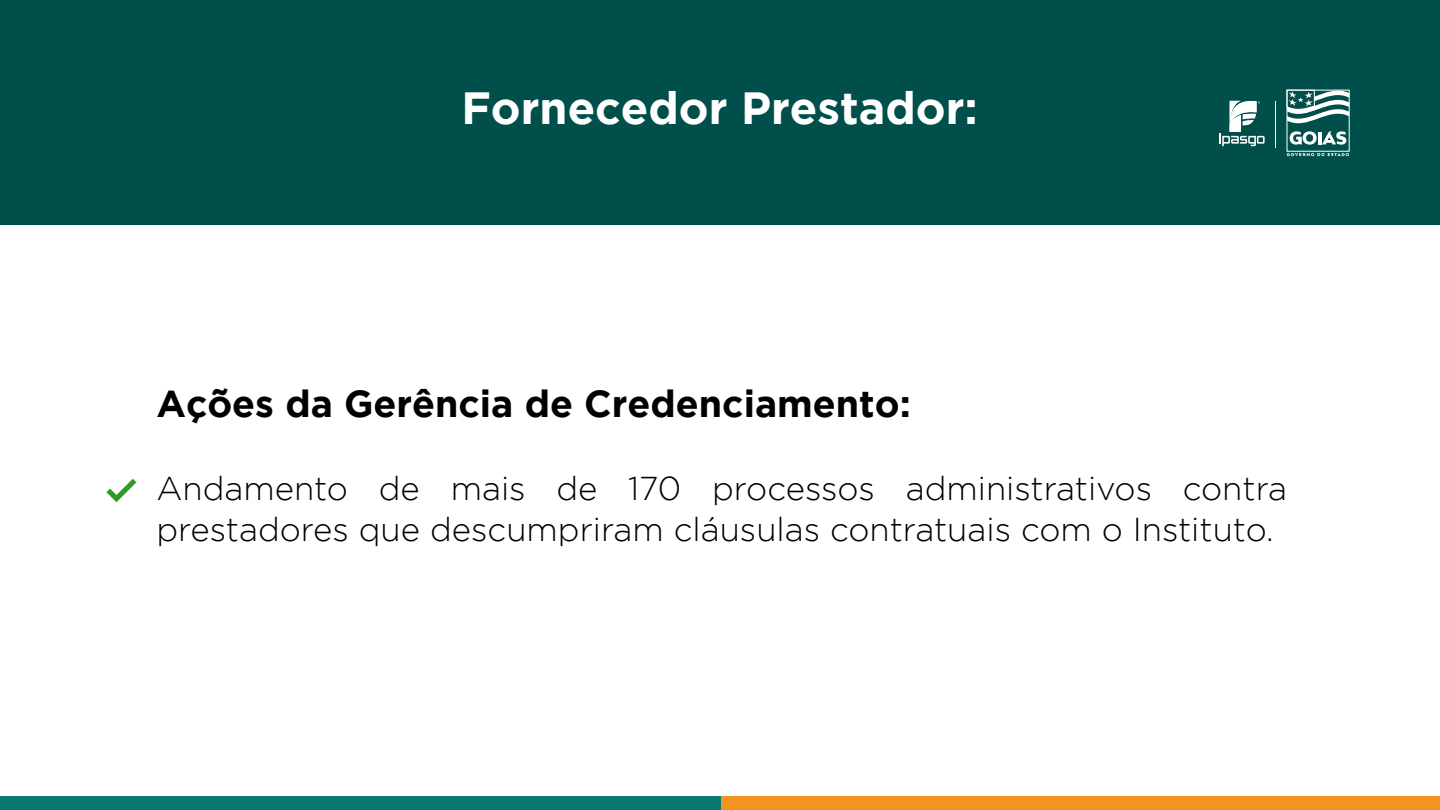
<style>
.page{position:relative;width:1440px;height:810px;background:#fff}
.page>*{position:absolute;margin:0;border:0;box-sizing:border-box;transform-origin:0 0}
.t1{font:700 45px "Gotham";color:#fff}
.t2{font:700 37.5px "Gotham";color:#000}
.t3{font:300 33px/41.2px "Gotham";color:#000}
</style>
<div class="page">
<div style="left:0;top:796px;width:722px;height:14px;background:#0a7773"></div>
<div style="left:722px;top:796px;width:718px;height:14px;background:#f29322"></div>
<div style="left:0;top:0;width:1440px;height:225px;background:#004f4b"></div>
<svg style="left:1287px;top:153px;width:62px;height:3px"></svg>
<svg style="left:1286px;top:89px;width:63px;height:56px"></svg>
<hr style="left:1275px;top:102px;width:1px;height:46px;background:#fff">
<svg style="left:1220px;top:101px;width:45px;height:45px"></svg>
<svg style="left:106px;top:479px;width:30px;height:23px"></svg>
<h1 class="t1" style="left:461px;top:82px;width:518px">Fornecedor Prestador:</h1>
<p class="t2" style="left:156px;top:382px;width:756px">Ações da Gerência de Credenciamento:</p>
<p class="t3" style="left:156px;top:467px;width:1132px">Andamento de mais de 170 processos administrativos contra prestadores que descumpriram cláusulas contratuais com o Instituto.</p>
</div>
